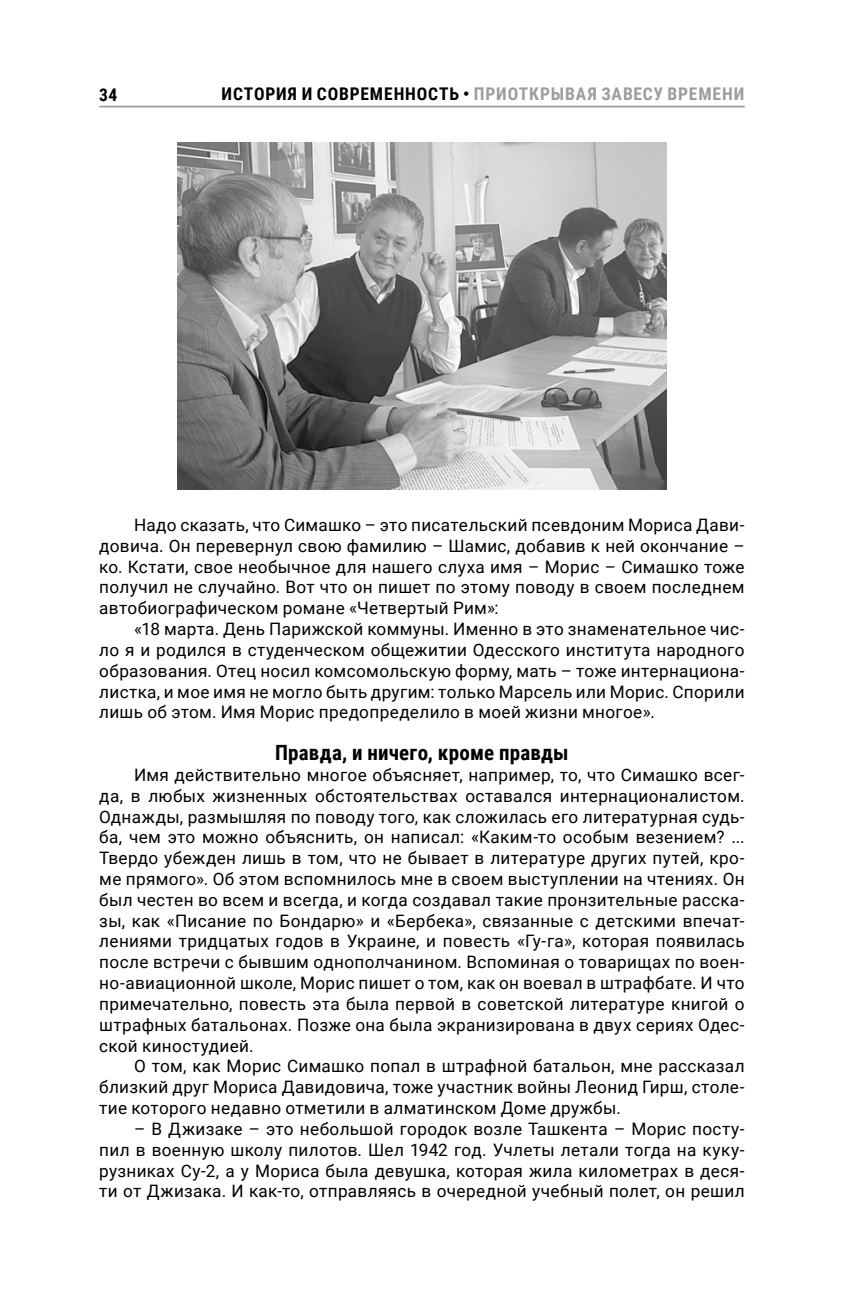
<style>
.page{position:relative;width:844px;height:1290px;background:#fff}
.page>*{position:absolute;margin:0;border:0;box-sizing:border-box;transform-origin:0 0}
.t1{font:700 21px "Roboto Condensed";letter-spacing:.015em;color:#000}
.t2{font:700 17.5px "Roboto Condensed";letter-spacing:.05em;color:#9d9d9c}
.t3{font:700 17.5px "Roboto Condensed";color:#000}
.t4{font:17.15px/20.8px "Roboto";letter-spacing:.02em;color:#000;text-align:justify}
.s1{color:#000}
</style>
<div class="page">
<hr style="left:99px;top:106px;width:645px;height:1px;background:#9d9d9c">
<img style="left:177px;top:142px;width:489px;height:347px">
<p class="t3" style="left:99px;top:82px;width:19px">34</p>
<p class="t2" style="left:221px;top:82px;width:522px"><span class="s1">История И Современность •</span> Приоткрывая завесу времени</p>
<p class="t4" style="left:99px;top:514px;width:646px;text-indent:35px">Надо сказать, что Симашко – это писательский псевдоним Мориса Дави&shy;довича. Он перевернул свою фамилию – Шамис, добавив к ней окончание – ко. Кстати, свое необычное для нашего слуха имя – Морис – Симашко тоже получил не случайно. Вот что он пишет по этому поводу в своем последнем автобиографическом романе «Четвертый Рим»:</p>
<p class="t4" style="left:99px;top:618px;width:646px;text-indent:35px">«18 марта. День Парижской коммуны. Именно в это знаменательное чис&shy;ло я и родился в студенческом общежитии Одесского института народного образования. Отец носил комсомольскую форму, мать – тоже интернациона&shy;листка, и мое имя не могло быть другим: только Марсель или Морис. Спорили лишь об этом. Имя Морис предопределило в моей жизни многое».</p>
<p class="t1" style="left:275px;top:738px;width:295px">Правда, и ничего, кроме правды</p>
<p class="t4" style="left:99px;top:764px;width:646px;text-indent:35px">Имя действительно многое объясняет, например, то, что Симашко всег&shy;да, в любых жизненных обстоятельствах оставался интернационалистом.<br>Однажды, размышляя по поводу того, как сложилась его литературная судь&shy;ба, чем это можно объяснить, он написал: «Каким-то особым везением? ...<br>Твердо убежден лишь в том, что не бывает в литературе других путей, кро&shy;ме прямого». Об этом вспомнилось мне в своем выступлении на чтениях. Он был честен во всем и всегда, и когда создавал такие пронзительные расска&shy;зы, как «Писание по Бондарю» и «Бербека», связанные с детскими впечат&shy;лениями тридцатых годов в Украине, и повесть «Гу-га», которая появилась после встречи с бывшим однополчанином. Вспоминая о товарищах по воен&shy;но-авиационной школе, Морис пишет о том, как он воевал в штрафбате. И что примечательно, повесть эта была первой в советской литературе книгой о штрафных батальонах. Позже она была экранизирована в двух сериях Одес&shy;ской киностудией.</p>
<p class="t4" style="left:99px;top:1055px;width:646px;text-indent:35px">О том, как Морис Симашко попал в штрафной батальон, мне рассказал близкий друг Мориса Давидовича, тоже участник войны Леонид Гирш, столе&shy;тие которого недавно отметили в алматинском Доме дружбы.</p>
<p class="t4" style="left:99px;top:1118px;width:646px;text-indent:35px">– В Джизаке – это небольшой городок возле Ташкента – Морис посту&shy;пил в военную школу пилотов. Шел 1942 год. Учлеты летали тогда на куку&shy;рузниках Су-2, а у Мориса была девушка, которая жила километрах в деся&shy;ти от Джизака. И как-то, отправляясь в очередной учебный полет, он решил</p>
</div>
